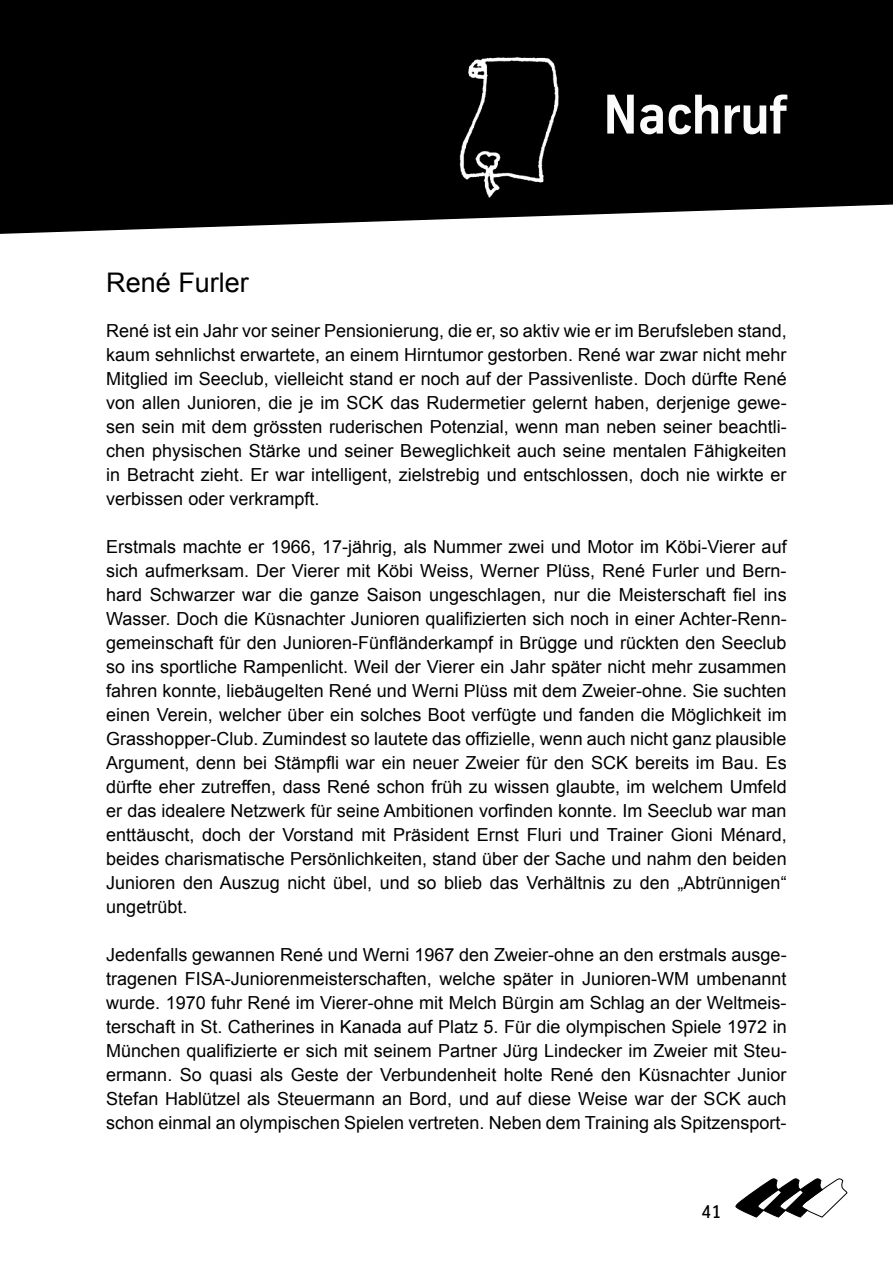
<style>
.page{position:relative;width:893px;height:1263px;background:#fff}
.page>*{position:absolute;margin:0;border:0;box-sizing:border-box;transform-origin:0 0}
.t1{font:700 54px "TK Type";color:#fbfbfb}
.t2{font:27px "Arial";color:#000}
.t3{font:18px/24px "Arial";color:#000;text-align:justify}
.t4{font:500 18px "TK Type";color:#000}
</style>
<div class="page">
<svg style="left:735px;top:1178px;width:113px;height:40px"></svg>
<svg style="left:0;top:0;width:893px;height:234px;background:#121212"></svg>
<img style="left:451px;top:43px;width:118px;height:162px">
<h1 class="t1" style="left:603px;top:86px;width:185px">Nachruf</h1>
<h2 class="t2" style="left:106px;top:265px;width:144px">René Furler</h2>
<p class="t3" style="left:106px;top:319px;width:682px">René ist ein Jahr vor seiner Pensionierung, die er, so aktiv wie er im Berufsleben stand, kaum sehnlichst erwartete, an einem Hirntumor gestorben. René war zwar nicht mehr Mitglied im Seeclub, vielleicht stand er noch auf der Passivenliste. Doch dürfte René von allen Junioren, die je im SCK das Rudermetier gelernt haben, derjenige gewe&shy;sen sein mit dem grössten ruderischen Potenzial, wenn man neben seiner beachtli&shy;chen physischen Stärke und seiner Beweglichkeit auch seine mentalen Fähigkeiten in Betracht zieht. Er war intelligent, zielstrebig und entschlossen, doch nie wirkte er verbissen oder verkrampft.</p>
<p class="t3" style="left:106px;top:535px;width:682px">Erstmals machte er 1966, 17-jährig, als Nummer zwei und Motor im Köbi-Vierer auf sich aufmerksam. Der Vierer mit Köbi Weiss, Werner Plüss, René Furler und Bern&shy;hard Schwarzer war die ganze Saison ungeschlagen, nur die Meisterschaft fiel ins Wasser. Doch die Küsnachter Junioren qualifizierten sich noch in einer Achter-Renn&shy;gemeinschaft für den Junioren-Fünfländerkampf in Brügge und rückten den Seeclub so ins sportliche Rampenlicht. Weil der Vierer ein Jahr später nicht mehr zusammen fahren konnte, liebäugelten René und Werni Plüss mit dem Zweier-ohne. Sie suchten einen Verein, welcher über ein solches Boot verfügte und fanden die Möglichkeit im Grasshopper-Club. Zumindest so lautete das offizielle, wenn auch nicht ganz plausible Argument, denn bei Stämpfli war ein neuer Zweier für den SCK bereits im Bau. Es dürfte eher zutreffen, dass René schon früh zu wissen glaubte, im welchem Umfeld er das idealere Netzwerk für seine Ambitionen vorfinden konnte. Im Seeclub war man enttäuscht, doch der Vorstand mit Präsident Ernst Fluri und Trainer Gioni Ménard, beides charismatische Persönlichkeiten, stand über der Sache und nahm den beiden Junioren den Auszug nicht übel, und so blieb das Verhältnis zu den „Abtrünnigen“ ungetrübt.</p>
<p class="t3" style="left:106px;top:943px;width:682px">Jedenfalls gewannen René und Werni 1967 den Zweier-ohne an den erstmals ausge&shy;tragenen FISA-Juniorenmeisterschaften, welche später in Junioren-WM umbenannt wurde. 1970 fuhr René im Vierer-ohne mit Melch Bürgin am Schlag an der Weltmeis&shy;terschaft in St. Catherines in Kanada auf Platz 5. Für die olympischen Spiele 1972 in München qualifizierte er sich mit seinem Partner Jürg Lindecker im Zweier mit Steu&shy;ermann. So quasi als Geste der Verbundenheit holte René den Küsnachter Junior Stefan Hablützel als Steuermann an Bord, und auf diese Weise war der SCK auch schon einmal an olympischen Spielen vertreten. Neben dem Training als Spitzensport-</p>
<p class="t4" style="left:702px;top:1202px;width:21px">41</p>
</div>
